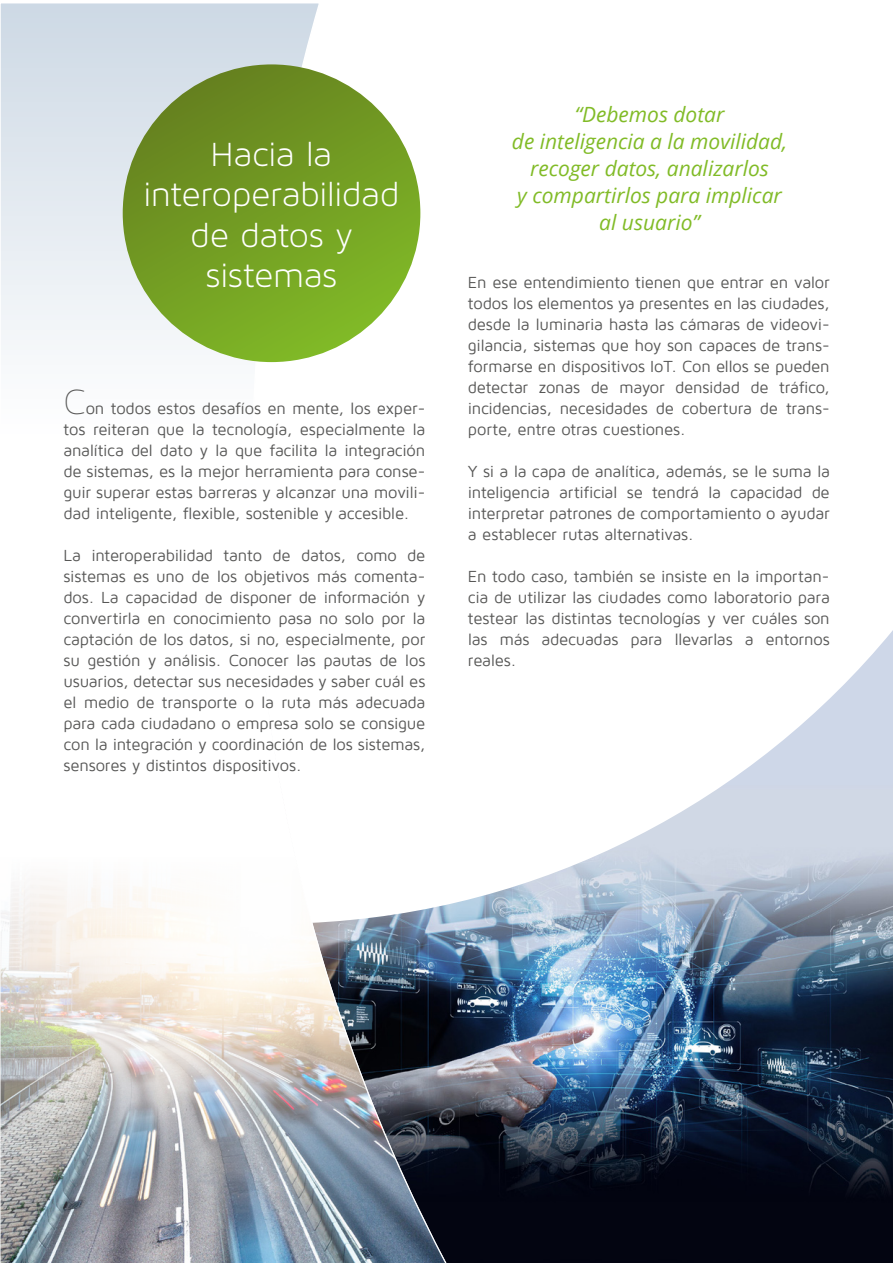
<style>
.page{position:relative;width:893px;height:1263px;background:#fff}
.page>*{position:absolute;margin:0;border:0;box-sizing:border-box;transform-origin:0 0}
.t1{font:100 39px "Maven Pro Light 200";color:#575756}
.t2{font:300 36px/40.5px "Maven Pro Light 300";letter-spacing:-.01em;color:#fff;text-align:center}
.t3{font:italic 21px/27px "Open Sans";color:#81bb27;text-align:center}
.t4{font:16.5px/21px "Maven Pro";letter-spacing:-.015em;color:#575756;text-align:justify}
</style>
<div class="page">
<img style="left:448px;top:630px;width:445px;height:633px">
<svg style="left:0;top:3px;width:421px;height:360px"></svg>
<img style="left:0;top:880px;width:448px;height:383px">
<div style="left:123px;top:64px;width:297px;height:298px;background:linear-gradient(to bottom,#688521,#7fb626);border-radius:149px"></div>
<h2 class="t2" style="left:144px;top:133px;width:257px">Hacia la interoperabilidad de datos y sistemas</h2>
<h1 class="t1" style="left:64px;top:381px;width:24px">C</h1>
<p class="t4" style="left:64px;top:398px;width:363px;text-indent:22px">on todos estos desafíos en mente, los exper&shy;tos reiteran que la tecnología, especialmente la analítica del dato y la que facilita la integración de sistemas, es la mejor herramienta para conse&shy;guir superar estas barreras y alcanzar una movili&shy;dad inteligente, flexible, sostenible y accesible.</p>
<p class="t4" style="left:64px;top:545px;width:363px">La interoperabilidad tanto de datos, como de sistemas es uno de los objetivos más comenta&shy;dos. La capacidad de disponer de información y convertirla en conocimiento pasa no solo por la captación de los datos, si no, especialmente, por su gestión y análisis. Conocer las pautas de los usuarios, detectar sus necesidades y saber cuál es el medio de transporte o la ruta más adecuada para cada ciudadano o empresa solo se consigue con la integración y coordinación de los sistemas, sensores y distintos dispositivos.</p>
<p class="t3" style="left:512px;top:100px;width:277px">“Debemos dotar<br>de inteligencia a la movilidad, recoger datos, analizarlos<br>y compartirlos para implicar al usuario”</p>
<p class="t4" style="left:468px;top:272px;width:363px">En ese entendimiento tienen que entrar en valor todos los elementos ya presentes en las ciudades, desde la luminaria hasta las cámaras de videovi&shy;gilancia, sistemas que hoy son capaces de trans&shy;formarse en dispositivos IoT. Con ellos se pueden detectar zonas de mayor densidad de tráfico, incidencias, necesidades de cobertura de trans&shy;porte, entre otras cuestiones.</p>
<p class="t4" style="left:468px;top:461px;width:363px">Y si a la capa de analítica, además, se le suma la inteligencia artificial se tendrá la capacidad de interpretar patrones de comportamiento o ayudar a establecer rutas alternativas.</p>
<p class="t4" style="left:468px;top:566px;width:363px">En todo caso, también se insiste en la importan&shy;cia de utilizar las ciudades como laboratorio para testear las distintas tecnologías y ver cuáles son las más adecuadas para llevarlas a entornos reales.</p>
</div>
